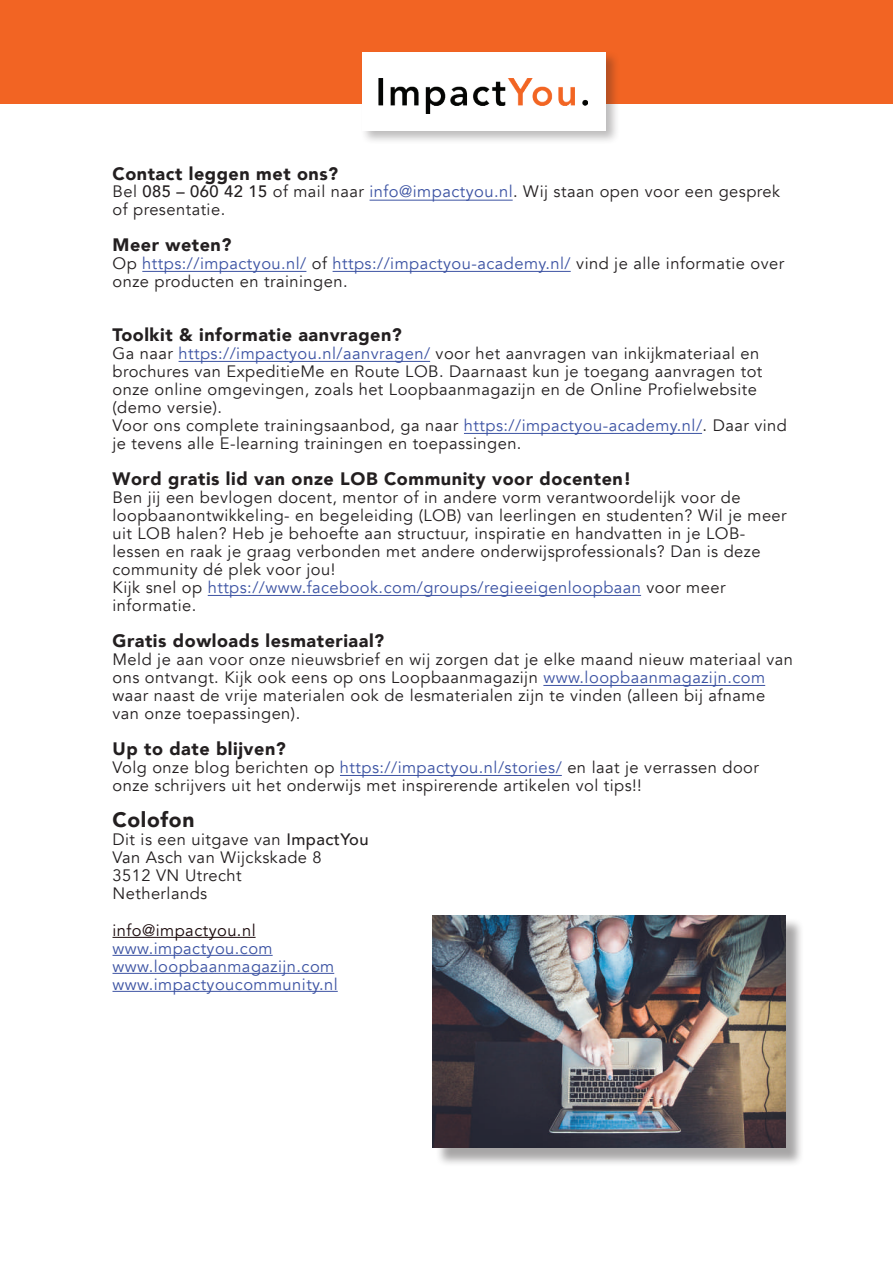
<style>
.page{position:relative;width:893px;height:1263px;background:#fff}
.page>*{position:absolute;margin:0;border:0;box-sizing:border-box;transform-origin:0 0}
.t1{font:900 21px "Avenir";letter-spacing:.03em;color:#231f20}
.t2{font:900 18px "Avenir";letter-spacing:.03em;color:#231f20}
.t3{font:16.5px/18px "Avenir";letter-spacing:.03em;color:#231f20}
.t4{font:16.5px/18px "Avenir";letter-spacing:.03em;color:#3c53a3}
.t5{font:16.5px "Avenir";letter-spacing:.03em;color:#1a090b}
.s1{font-weight:500}
.s2{color:#3c53a3}
</style>
<div class="page">
<div style="left:0;top:0;width:893px;height:104px;background:#f26423"></div>
<div style="left:360px;top:50px;width:260px;height:95px;background:#231f20;opacity:.3"></div>
<div style="left:362px;top:52px;width:244px;height:78px;background:#fff"></div>
<img style="left:378px;top:78px;width:209px;height:36px">
<hr style="left:112px;top:937px;width:144px;height:1px;background:#1a090b">
<hr style="left:112px;top:955px;width:161px;height:1px;background:#3c53a3">
<hr style="left:112px;top:973px;width:222px;height:1px;background:#3c53a3">
<hr style="left:112px;top:991px;width:226px;height:1px;background:#3c53a3">
<hr style="left:340px;top:775px;width:222px;height:1px;background:#3c53a3">
<hr style="left:543px;top:685px;width:222px;height:1px;background:#3c53a3">
<hr style="left:208px;top:595px;width:433px;height:1px;background:#3c53a3">
<hr style="left:464px;top:433px;width:238px;height:1px;background:#3c53a3">
<hr style="left:179px;top:361px;width:251px;height:1px;background:#3c53a3">
<hr style="left:333px;top:271px;width:238px;height:1px;background:#3c53a3">
<hr style="left:142px;top:271px;width:164px;height:1px;background:#3c53a3">
<hr style="left:370px;top:200px;width:143px;height:1px;background:#3c53a3">
<div style="left:435px;top:918px;width:369px;height:249px;background:#231f20;opacity:.4"></div>
<img style="left:433px;top:916px;width:352px;height:232px">
<p class="t2" style="left:112px;top:158px;width:227px">Contact leggen met ons?</p>
<p class="t3" style="left:112px;top:183px;width:669px;line-height:17.2px">Bel <span class="s1">085 – 060 42 15</span> of mail naar <span class="s2">info@impactyou.nl</span>. Wij staan open voor een gesprek of presentatie.</p>
<p class="t2" style="left:112px;top:229px;width:121px">Meer weten?</p>
<p class="t3" style="left:112px;top:254px;width:673px">Op <span class="s2">https://impactyou.nl/</span> of <span class="s2">https://impactyou-academy.nl/</span> vind je alle informatie over onze producten en trainingen.</p>
<p class="t2" style="left:112px;top:319px;width:291px">Toolkit &amp; informatie aanvragen?</p>
<p class="t3" style="left:112px;top:344px;width:676px">Ga naar <span class="s2">https://impactyou.nl/aanvragen/</span> voor het aanvragen van inkijkmateriaal en brochures van ExpeditieMe en Route LOB. Daarnaast kun je toegang aanvragen tot onze online omgevingen, zoals het Loopbaanmagazijn en de Online Profielwebsite (demo versie).<br>Voor ons complete trainingsaanbod, ga naar <span class="s2">https://impactyou-academy.nl/</span>. Daar vind je tevens alle E-learning trainingen en toepassingen.</p>
<p class="t2" style="left:112px;top:463px;width:520px">Word gratis lid van onze LOB Community voor docenten!</p>
<p class="t3" style="left:112px;top:488px;width:676px">Ben jij een bevlogen docent, mentor of in andere vorm verantwoordelijk voor de loopbaanontwikkeling- en begeleiding (LOB) van leerlingen en studenten? Wil je meer uit LOB halen? Heb je behoefte aan structuur, inspiratie en handvatten in je LOB&shy;lessen en raak je graag verbonden met andere onderwijsprofessionals? Dan is deze community dé plek voor jou!<br>Kijk snel op <span class="s2">https://www.facebook.com/groups/regieeigenloopbaan</span> voor meer informatie.</p>
<p class="t2" style="left:112px;top:625px;width:273px">Gratis dowloads lesmateriaal?</p>
<p class="t3" style="left:112px;top:650px;width:682px">Meld je aan voor onze nieuwsbrief en wij zorgen dat je elke maand nieuw materiaal van ons ontvangt. Kijk ook eens op ons Loopbaanmagazijn <span class="s2">www.loopbaanmagazijn.com </span>waar naast de vrije materialen ook de lesmaterialen zijn te vinden (alleen bij afname van onze toepassingen).</p>
<p class="t2" style="left:112px;top:733px;width:175px">Up to date blijven?</p>
<p class="t3" style="left:112px;top:758px;width:648px">Volg onze blog berichten op <span class="s2">https://impactyou.nl/stories/</span> en laat je verrassen door onze schrijvers uit het onderwijs met inspirerende artikelen vol tips!!</p>
<p class="t1" style="left:112px;top:801px;width:83px">Colofon</p>
<p class="t3" style="left:112px;top:830px;width:258px">Dit is een uitgave van <span class="s1">ImpactYou<br></span>Van Asch van Wijckskade 8<br>3512 VN Utrecht<br>Netherlands</p>
<p class="t5" style="left:112px;top:920px;width:145px">info@impactyou.nl</p>
<p class="t4" style="left:112px;top:940px;width:227px">www.impactyou.com www.loopbaanmagazijn.com www.impactyoucommunity.nl</p>
</div>
